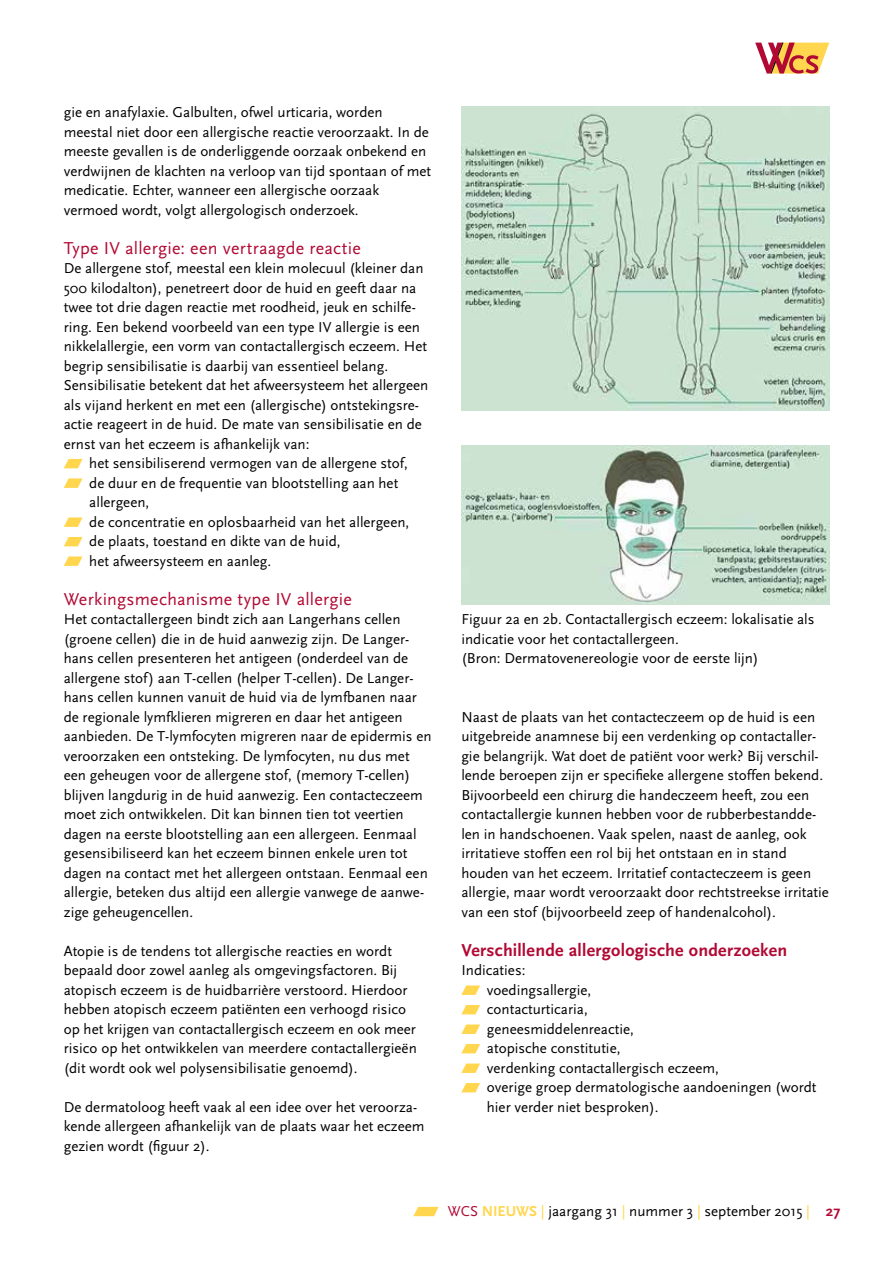
<style>
.page{position:relative;width:893px;height:1263px;background:#fff}
.page>*{position:absolute;margin:0;border:0;box-sizing:border-box;transform-origin:0 0}
.t1{font:18px "Scala Sans";letter-spacing:.01em;color:#b10933}
.t2{font:700 18px "Scala Sans";letter-spacing:.015em;color:#b10933}
.t3{font:15px/19.5px "Scala Sans";color:#000}
.s1{color:#b10933}
.s2{font-weight:700;color:#ffd64d}
.s3{color:#ffd64d}
.s4{font-weight:700;color:#b10933}
</style>
<div class="page">
<div style="left:753px;top:41px;width:78px;height:34px;background:linear-gradient(to bottom,#fffffe,#fff)"></div>
<svg style="left:755px;top:43px;width:74px;height:31px"></svg>
<svg style="left:413px;top:1207px;width:26px;height:9px"></svg>
<svg style="left:64px;top:459px;width:18px;height:9px"></svg>
<svg style="left:64px;top:478px;width:18px;height:10px"></svg>
<svg style="left:64px;top:517px;width:18px;height:10px"></svg>
<svg style="left:64px;top:537px;width:18px;height:9px"></svg>
<svg style="left:64px;top:556px;width:18px;height:10px"></svg>
<svg style="left:461px;top:985px;width:19px;height:10px"></svg>
<svg style="left:461px;top:1005px;width:19px;height:9px"></svg>
<svg style="left:461px;top:1024px;width:19px;height:10px"></svg>
<svg style="left:461px;top:1044px;width:19px;height:9px"></svg>
<svg style="left:461px;top:1063px;width:19px;height:10px"></svg>
<svg style="left:461px;top:1083px;width:19px;height:9px"></svg>
<img style="left:461px;top:106px;width:368px;height:304px">
<img style="left:462px;top:446px;width:367px;height:159px">
<p class="t3" style="left:64px;top:103px;width:369px">gie en anafylaxie. Galbulten, ofwel urticaria, worden meestal niet door een allergische reactie veroorzaakt. In de meeste gevallen is de onderliggende oorzaak onbekend en verdwijnen de klachten na verloop van tijd spontaan of met medicatie. Echter, wanneer een allergische oorzaak vermoed wordt, volgt allergologisch onderzoek.</p>
<p class="t1" style="left:64px;top:238px;width:298px">Type IV allergie: een vertraagde reactie</p>
<p class="t3" style="left:64px;top:259px;width:366px">De allergene stof, meestal een klein molecuul (kleiner dan 500 kilodalton), penetreert door de huid en geeft daar na twee tot drie dagen reactie met roodheid, jeuk en schilfe&shy;ring. Een bekend voorbeeld van een type IV allergie is een nikkelallergie, een vorm van contactallergisch eczeem. Het begrip sensibilisatie is daarbij van essentieel belang.<br>Sensibilisatie betekent dat het afweersysteem het allergeen als vijand herkent en met een (allergische) ontstekingsre&shy;actie reageert in de huid. De mate van sensibilisatie en de ernst van het eczeem is afhankelijk van:</p>
<p class="t3" style="left:89px;top:454px;width:322px">het sensibiliserend vermogen van de allergene stof, de duur en de frequentie van blootstelling aan het allergeen,<br>de concentratie en oplosbaarheid van het allergeen, de plaats, toestand en dikte van de huid,<br>het afweersysteem en aanleg.</p>
<p class="t1" style="left:64px;top:589px;width:290px">Werkingsmechanisme type IV allergie</p>
<p class="t3" style="left:64px;top:610px;width:369px">Het contactallergeen bindt zich aan Langerhans cellen (groene cellen) die in de huid aanwezig zijn. De Langer&shy;hans cellen presenteren het antigeen (onderdeel van de allergene stof) aan T-cellen (helper T-cellen). De Langer&shy;hans cellen kunnen vanuit de huid via de lymfbanen naar de regionale lymfklieren migreren en daar het antigeen aanbieden. De T-lymfocyten migreren naar de epidermis en veroorzaken een ontsteking. De lymfocyten, nu dus met een geheugen voor de allergene stof, (memory T-cellen) blijven langdurig in de huid aanwezig. Een contacteczeem moet zich ontwikkelen. Dit kan binnen tien tot veertien dagen na eerste blootstelling aan een allergeen. Eenmaal gesensibiliseerd kan het eczeem binnen enkele uren tot dagen na contact met het allergeen ontstaan. Eenmaal een allergie, beteken dus altijd een allergie vanwege de aanwe&shy;zige geheugencellen.</p>
<p class="t3" style="left:64px;top:941px;width:355px">Atopie is de tendens tot allergische reacties en wordt bepaald door zowel aanleg als omgevingsfactoren. Bij atopisch eczeem is de huidbarrière verstoord. Hierdoor hebben atopisch eczeem patiënten een verhoogd risico op het krijgen van contactallergisch eczeem en ook meer risico op het ontwikkelen van meerdere contactallergieën (dit wordt ook wel polysensibilisatie genoemd).</p>
<p class="t3" style="left:64px;top:1097px;width:362px">De dermatoloog heeft vaak al een idee over het veroorza&shy;kende allergeen afhankelijk van de plaats waar het eczeem gezien wordt (figuur 2).</p>
<p class="t3" style="left:461px;top:610px;width:355px">Figuur 2a en 2b. Contactallergisch eczeem: lokalisatie als indicatie voor het contactallergeen.<br>(Bron: Dermatovenereologie voor de eerste lijn)</p>
<p class="t3" style="left:461px;top:707px;width:369px">Naast de plaats van het contacteczeem op de huid is een uitgebreide anamnese bij een verdenking op contactaller&shy;gie belangrijk. Wat doet de patiënt voor werk? Bij verschil&shy;lende beroepen zijn er specifieke allergene stoffen bekend.<br>Bijvoorbeeld een chirurg die handeczeem heeft, zou een contactallergie kunnen hebben voor de rubberbestandde&shy;len in handschoenen. Vaak spelen, naast de aanleg, ook irritatieve stoffen een rol bij het ontstaan en in stand houden van het eczeem. Irritatief contacteczeem is geen allergie, maar wordt veroorzaakt door rechtstreekse irritatie van een stof (bijvoorbeeld zeep of handenalcohol).</p>
<p class="t2" style="left:461px;top:940px;width:327px">Verschillende allergologische onderzoeken</p>
<p class="t3" style="left:487px;top:961px;width:331px;text-indent:-26px">Indicaties:<br>voedingsallergie,<br>contacturticaria,<br>geneesmiddelenreactie,<br>atopische constitutie,<br>verdenking contactallergisch eczeem,<br>overige groep dermatologische aandoeningen (wordt hier verder niet besproken).</p>
<p class="t3" style="left:448px;top:1202px;width:394px"><span class="s1">WCS</span> <span class="s2">NIEUWS</span> <span class="s3">|</span> jaargang 31 <span class="s3">|</span> nummer 3 <span class="s3">|</span> september 2015 <span class="s3">|</span> <span class="s4">27</span></p>
</div>
